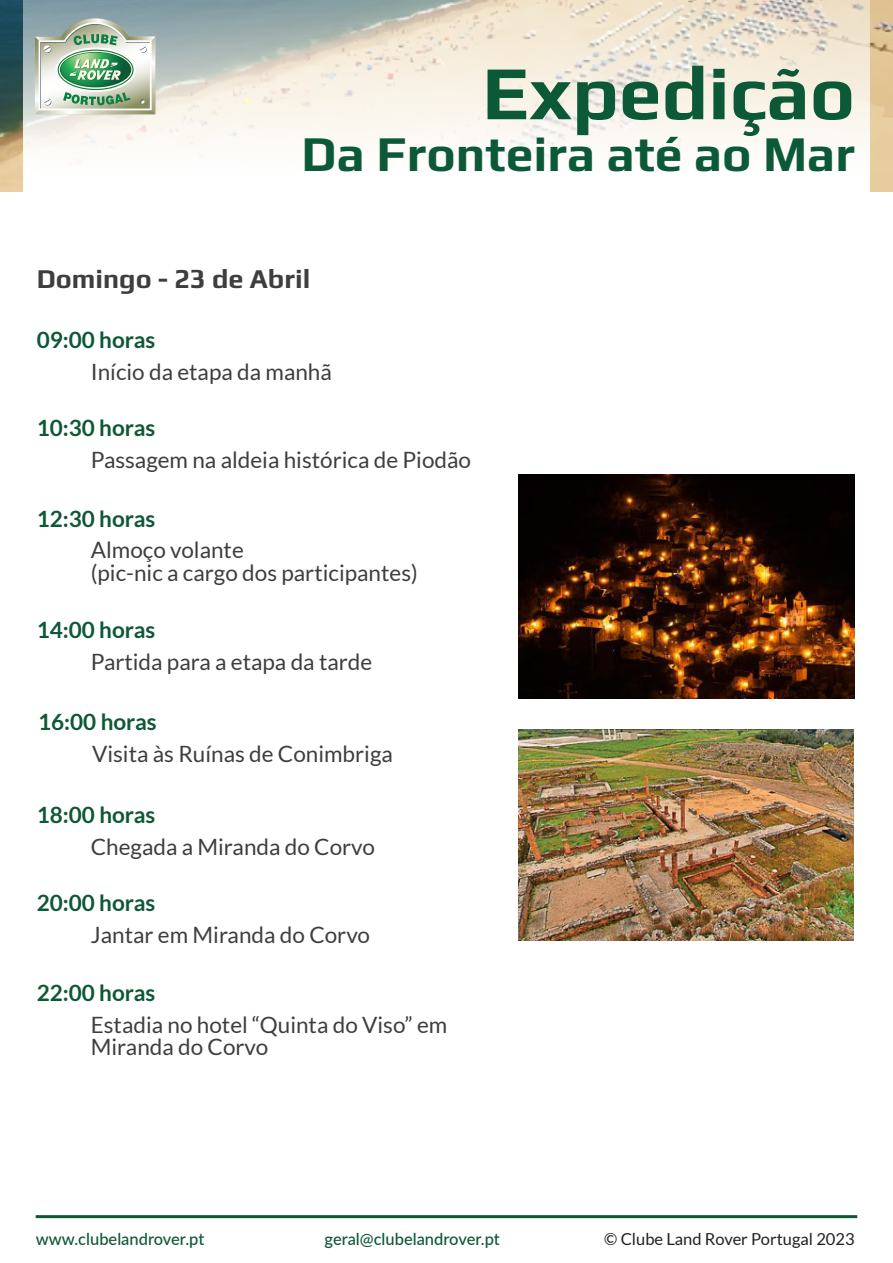
<style>
.page{position:relative;width:893px;height:1263px;background:#fff}
.page>*{position:absolute;margin:0;border:0;box-sizing:border-box;transform-origin:0 0}
.t1{font:700 76.5px "Play";color:#0b5937}
.t2{font:700 49.65px "Play";color:#0b5937}
.t3{font:700 27px "Play";color:#3e3e3f}
.t4{font:22.5px/22.5px "Lato";color:#3e3e3f}
.t5{font:700 22.5px "Lato";color:#0e5836}
.t6{font:500 16.5px "Lato";color:#0e5836}
.t7{font:16.5px "Lato";color:#231f20}
</style>
<div class="page">
<img style="left:0;top:0;width:893px;height:192px">
<svg style="left:23px;top:0;width:847px;height:192px"></svg>
<svg style="left:35px;top:18px;width:120px;height:96px"></svg>
<hr style="left:36px;top:1215px;width:821px;height:3px;background:#0e5836">
<img style="left:518px;top:475px;width:337px;height:223px">
<img style="left:518px;top:730px;width:336px;height:211px">
<h1 class="t1" style="left:482px;top:39px;width:374px">Expedição</h1>
<h2 class="t2" style="left:302px;top:118px;width:555px">Da Fronteira até ao Mar</h2>
<p class="t3" style="left:37px;top:260px;width:275px">Domingo - 23 de Abril</p>
<p class="t5" style="left:37px;top:327px;width:120px">09:00 horas</p>
<p class="t4" style="left:91px;top:360px;width:243px">Início da etapa da manhã</p>
<p class="t5" style="left:37px;top:415px;width:120px">10:30 horas</p>
<p class="t4" style="left:91px;top:448px;width:382px">Passagem na aldeia histórica de Piodão</p>
<p class="t5" style="left:37px;top:506px;width:120px">12:30 horas</p>
<p class="t4" style="left:91px;top:539px;width:328px">Almoço volante<br>(pic-nic a cargo dos participantes)</p>
<p class="t5" style="left:37px;top:617px;width:120px">14:00 horas</p>
<p class="t4" style="left:91px;top:650px;width:283px">Partida para a etapa da tarde</p>
<p class="t5" style="left:38px;top:709px;width:120px">16:00 horas</p>
<p class="t4" style="left:92px;top:742px;width:302px">Visita às Ruínas de Conimbriga</p>
<p class="t5" style="left:37px;top:802px;width:120px">18:00 horas</p>
<p class="t4" style="left:91px;top:835px;width:286px">Chegada a Miranda do Corvo</p>
<p class="t5" style="left:37px;top:890px;width:120px">20:00 horas</p>
<p class="t4" style="left:91px;top:923px;width:281px">Jantar em Miranda do Corvo</p>
<p class="t5" style="left:37px;top:980px;width:120px">22:00 horas</p>
<p class="t4" style="left:91px;top:1013px;width:358px">Estadia no hotel “Quinta do Viso” em<br>Miranda do Corvo</p>
<p class="t6" style="left:36px;top:1226px;width:170px">www.clubelandrover.pt</p>
<p class="t6" style="left:325px;top:1226px;width:177px">geral@clubelandrover.pt</p>
<p class="t7" style="left:604px;top:1229px;width:252px">© Clube Land Rover Portugal 2023</p>
</div>
